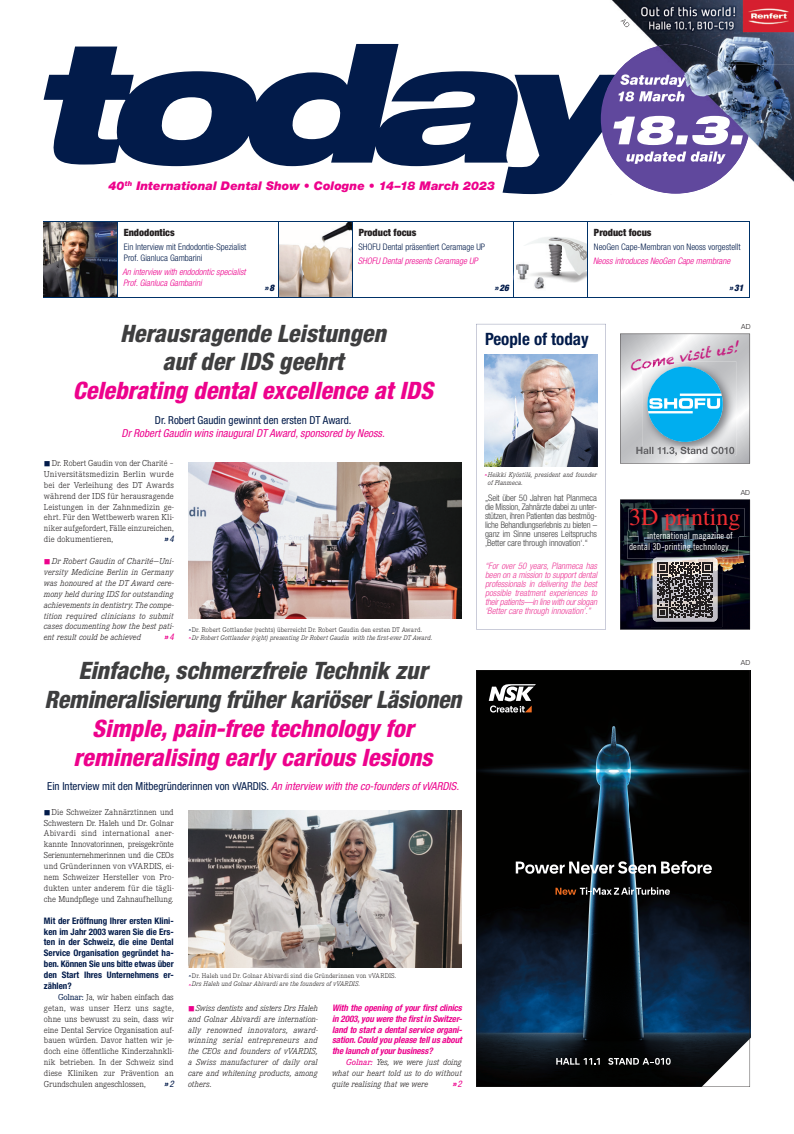
<style>
.page{position:relative;width:794px;height:1134px;background:#fff}
.page>*{position:absolute;margin:0;border:0;box-sizing:border-box;transform-origin:0 0}
.t1{font:italic 800 condensed 24px/28.8px "Helvetica Neue LT Std";color:#3e3e3f;text-align:center}
.t2{font:italic 800 condensed 24px/28.8px "Helvetica Neue LT Std";color:#ed028c;text-align:center}
.t3{font:24px "Times LT Std";color:#ee2d33}
.t4{font:700 condensed 17px "Helvetica Neue LT Std";color:#021b4a}
.t5{font:italic 14px "Chalkduster";color:#c5197e}
.t6{font:italic 900 12px "Helvetica Neue LT Std";color:#ed028c}
.t7{font:condensed 11px "Helvetica Neue LT Std";color:#021b4a}
.t8{font:italic condensed 11px "Helvetica Neue LT Std";color:#ed028c}
.t9{font:900 condensed 10px "Helvetica Neue LT Std";color:#231f20}
.t10{font:9.5px/10.4px "Trade Gothic LT Std Cn 18";color:#fff}
.t11{font:300 9px/10.9px "Corporate E";color:#231f20;text-align:justify}
.t12{font:italic 300 9px/10.9px "Corporate E";color:#231f20;text-align:justify}
.t13{font:300 condensed 9px/9px "Helvetica Neue LT Std";letter-spacing:-.01em;color:#3e3e3f;text-align:justify}
.t14{font:700 condensed 9px/10.9px "Helvetica Neue LT Std";color:#021b4a;text-align:justify}
.t15{font:italic 300 condensed 9px/9px "Helvetica Neue LT Std";color:#ed3896;text-align:justify}
.t16{font:italic 700 condensed 9px/10.9px "Helvetica Neue LT Std";letter-spacing:-.01em;color:#ed028c;text-align:justify}
.t17{font:300 condensed 9px/11px "Helvetica Neue LT Std";color:#021b4a}
.t18{font:italic 300 condensed 9px/11px "Helvetica Neue LT Std";color:#ed028c}
.t19{font:italic 900 condensed 9px "Helvetica Neue LT Std";color:#021b4a}
.t20{font:italic 900 condensed 9px "Helvetica Neue LT Std";color:#ed028c}
.t21{font:italic 300 7px/8.4px "Corporate E";letter-spacing:.01em;color:#231f20}
.t22{font:300 7px "Corporate E";letter-spacing:.02em;color:#231f20}
.t23{font:300 7px "Helvetica Neue LT Std";color:#231f20}
.s1{color:#021b4a}
.s2{color:#ed028c}
.s3{font-weight:400}
.s4{font-style:italic;color:#ed028c}
.s5{font-weight:400;color:#021b4a}
.s6{font-weight:500;color:#ed028c}
</style>
<div class="page">
<svg style="left:476px;top:324px;width:130px;height:305px"></svg>
<svg style="left:44px;top:44px;width:563px;height:150px"></svg>
<svg style="left:476px;top:670px;width:274px;height:417px;background:#0e171f"></svg>
<svg style="left:620px;top:334px;width:131px;height:130px;background:#a1c8d9"></svg>
<img style="left:620px;top:500px;width:131px;height:130px">
<img style="left:611px;top:0;width:183px;height:64px">
<img style="left:750px;top:64px;width:44px;height:33px">
<img style="left:750px;top:97px;width:44px;height:85px">
<svg style="left:620px;top:18px;width:10px;height:10px"></svg>
<img style="left:607px;top:44px;width:143px;height:150px">
<img style="left:613px;top:116px;width:130px;height:29px">
<img style="left:626px;top:151px;width:99px;height:13px">
<img style="left:618px;top:91px;width:66px;height:10px">
<img style="left:620px;top:74px;width:66px;height:13px">
<img style="left:484px;top:354px;width:113px;height:112px">
<img style="left:188px;top:811px;width:274px;height:156px">
<img style="left:188px;top:462px;width:274px;height:156px">
<img style="left:279px;top:222px;width:73px;height:76px">
<img style="left:44px;top:222px;width:73px;height:76px">
<hr style="left:278px;top:222px;width:1px;height:76px;background:#003268">
<hr style="left:513px;top:222px;width:1px;height:76px;background:#003268">
<hr style="left:44px;top:221px;width:705px;height:1px;background:#003268">
<hr style="left:117px;top:222px;width:1px;height:76px;background:#003268">
<hr style="left:352px;top:222px;width:1px;height:76px;background:#003268">
<hr style="left:587px;top:222px;width:1px;height:76px;background:#003268">
<hr style="left:749px;top:222px;width:1px;height:76px;background:#003268">
<hr style="left:44px;top:298px;width:705px;height:1px;background:#003268">
<img style="left:516px;top:237px;width:71px;height:52px">
<svg style="left:485px;top:474px;width:5px;height:3px"></svg>
<h3 class="t6" style="left:108px;top:178px;width:388px">40<sup>th</sup> International Dental Show • Cologne • 14–18 March 2023</h3>
<p class="t9" style="left:124px;top:226px;width:52px">Endodontics</p>
<p class="t17" style="left:124px;top:241px;width:124px">Ein Interview mit Endodontie-Spezialist<br>Prof. Gianluca Gambarini</p>
<p class="t18" style="left:122px;top:266px;width:125px">An interview with endodontic specialist<br>Prof. Gianluca Gambarini</p>
<p class="t9" style="left:359px;top:226px;width:59px">Product focus</p>
<p class="t17" style="left:358px;top:241px;width:128px">SHOFU Dental präsentiert Ceramage UP</p>
<p class="t18" style="left:358px;top:255px;width:122px">SHOFU Dental presents Ceramage UP</p>
<p class="t9" style="left:594px;top:226px;width:59px">Product focus</p>
<p class="t17" style="left:594px;top:241px;width:148px">NeoGen Cape-Membran von Neoss vorgestellt</p>
<p class="t18" style="left:593px;top:255px;width:139px">Neoss introduces NeoGen Cape membrane</p>
<p class="t19" style="left:264px;top:282px;width:11px">» 8</p>
<p class="t19" style="left:494px;top:282px;width:16px">» 26</p>
<p class="t19" style="left:729px;top:282px;width:16px">» 31</p>
<h1 class="t1" style="left:120px;top:319px;width:267px">Herausragende Leistungen auf der IDS geehrt</h1>
<h1 class="t2" style="left:73px;top:376px;width:361px">Celebrating dental excellence at IDS</h1>
<p class="t7" style="left:155px;top:413px;width:198px">Dr. Robert Gaudin gewinnt den ersten DT Award.</p>
<p class="t8" style="left:122px;top:427px;width:265px">Dr Robert Gaudin wins inaugural DT Award, sponsored by Neoss.</p>
<p class="t11" style="left:44px;top:457px;width:131px"><span class="s1">■</span>Dr. Robert Gaudin von der Charité ‒ Universitätsmedizin Berlin wurde bei der Verleihung des DT Awards während der IDS für herausragende Leistungen in der Zahnmedizin ge&shy;ehrt. Für den Wettbewerb waren Kli&shy;niker aufgefordert, Fälle einzureichen, die dokumentieren,</p>
<p class="t12" style="left:44px;top:555px;width:131px"><span class="s2">■</span>Dr Robert Gaudin of Charité—Uni&shy;versity Medicine Berlin in Germany was honoured at the DT Award cere&shy;mony held during IDS for outstanding achievements in dentistry. The compe&shy;tition required clinicians to submit cases documenting how the best pati&shy;ent result could be achieved</p>
<p class="t19" style="left:164px;top:533px;width:11px">» <span class="s3">4</span></p>
<p class="t20" style="left:164px;top:632px;width:11px">» <span class="s3">4</span></p>
<p class="t22" style="left:192px;top:625px;width:232px">Dr. Robert Gottlander (rechts) überreicht Dr. Robert Gaudin den ersten DT Award.</p>
<p class="t21" style="left:192px;top:633px;width:242px">Dr Robert Gottlander (right) presenting Dr Robert Gaudin with the first-ever DT Award.</p>
<h1 class="t1" style="left:45px;top:656px;width:418px">Einfache, schmerzfreie Technik zur<br>Remineralisierung früher kariöser Läsionen</h1>
<h1 class="t2" style="left:74px;top:714px;width:360px">Simple, pain-free technology for remineralising early carious lesions</h1>
<p class="t7" style="left:47px;top:780px;width:413px">Ein Interview mit den Mitbegründerinnen von vVARDIS. <span class="s4">An interview with the co-founders of vVARDIS.</span></p>
<p class="t11" style="left:44px;top:806px;width:131px"><span class="s1">■</span>Die Schweizer Zahnärztinnen und Schwestern Dr. Haleh und Dr. Golnar Abivardi sind international aner&shy;kannte Innovatorinnen, preisgekrönte Serienunternehmerinnen und die CEOs und Gründerinnen von vVARDIS, ei&shy;nem Schweizer Hersteller von Pro&shy;dukten unter anderem für die tägli&shy;che Mundpflege und Zahnaufhellung.</p>
<p class="t14" style="left:44px;top:915px;width:131px">Mit der Eröffnung Ihrer ersten Klini&shy;ken im Jahr 2003 waren Sie die Ers&shy;ten in der Schweiz, die eine Dental Service Organisation gegründet ha&shy;ben. Können Sie uns bitte etwas über den Start Ihres Unternehmens er&shy;zählen?</p>
<p class="t11" style="left:44px;top:991px;width:131px;text-indent:14px"><span class="s5">Golnar:</span> Ja, wir haben einfach das getan, was unser Herz uns sagte, ohne uns bewusst zu sein, dass wir eine Dental Service Organisation auf&shy;bauen würden. Davor hatten wir je&shy;doch eine öffentliche Kinderzahnkli&shy;nik betrieben. In der Schweiz sind diese Kliniken zur Prävention an Grundschulen angeschlossen,</p>
<p class="t22" style="left:192px;top:971px;width:206px">Dr. Haleh und Dr. Golnar Abivardi sind die Gründerinnen von vVARDIS.</p>
<p class="t21" style="left:192px;top:979px;width:170px">Drs Haleh und Golnar Abivardi are the founders of vVARDIS.</p>
<p class="t12" style="left:188px;top:1002px;width:131px"><span class="s2">■</span>Swiss dentists and sisters Drs Haleh and Golnar Abivardi are internation&shy;ally renowned innovators, award&shy;winning serial entrepreneurs and the CEOs and founders of vVARDIS, a Swiss manufacturer of daily oral care and whitening products, among others.</p>
<p class="t16" style="left:332px;top:1002px;width:132px">With the opening of your first clinics in 2003, you were the first in Switzer&shy;land to start a dental service organi&shy;sation. Could you please tell us about the launch of your business?</p>
<p class="t12" style="left:332px;top:1057px;width:131px;text-indent:14px"><span class="s6">Golnar:</span> Yes, we were just doing what our heart told us to do without quite realising that we were</p>
<p class="t19" style="left:164px;top:1078px;width:11px">» <span class="s3">2</span></p>
<p class="t20" style="left:452px;top:1078px;width:11px">» <span class="s3">2</span></p>
<h2 class="t4" style="left:485px;top:329px;width:105px">People of today</h2>
<p class="t21" style="left:488px;top:470px;width:111px">Heikki Kyöstilä, president and founder of Planmeca.</p>
<p class="t13" style="left:485px;top:493px;width:114px">„Seit über 50 Jahren hat Planmeca die Mission, Zahnärzte dabei zu unter&shy;stützen, ihren Patienten das bestmög&shy;liche Behandlungserlebnis zu bieten – ganz im Sinne unseres Leitspruchs ‚Better care through innovation‘.“</p>
<p class="t15" style="left:485px;top:562px;width:114px">“For over 50 years, Planmeca has been on a mission to support dental professionals in delivering the best possible treatment experiences to their patients—in line with our slogan ‘Better care through innovation’.”</p>
<p class="t23" style="left:741px;top:322px;width:11px">AD</p>
<h3 class="t5" style="left:628px;top:358px;width:111px;rotate:-10deg">Come visit us!</h3>
<p class="t23" style="left:740px;top:488px;width:11px">AD</p>
<h1 class="t3" style="left:629px;top:503px;width:113px">3D printing</h1>
<p class="t10" style="left:629px;top:531px;width:105px">— international magazine of dental 3D-printing technology</p>
<p class="t23" style="left:741px;top:658px;width:11px">AD</p>
</div>
